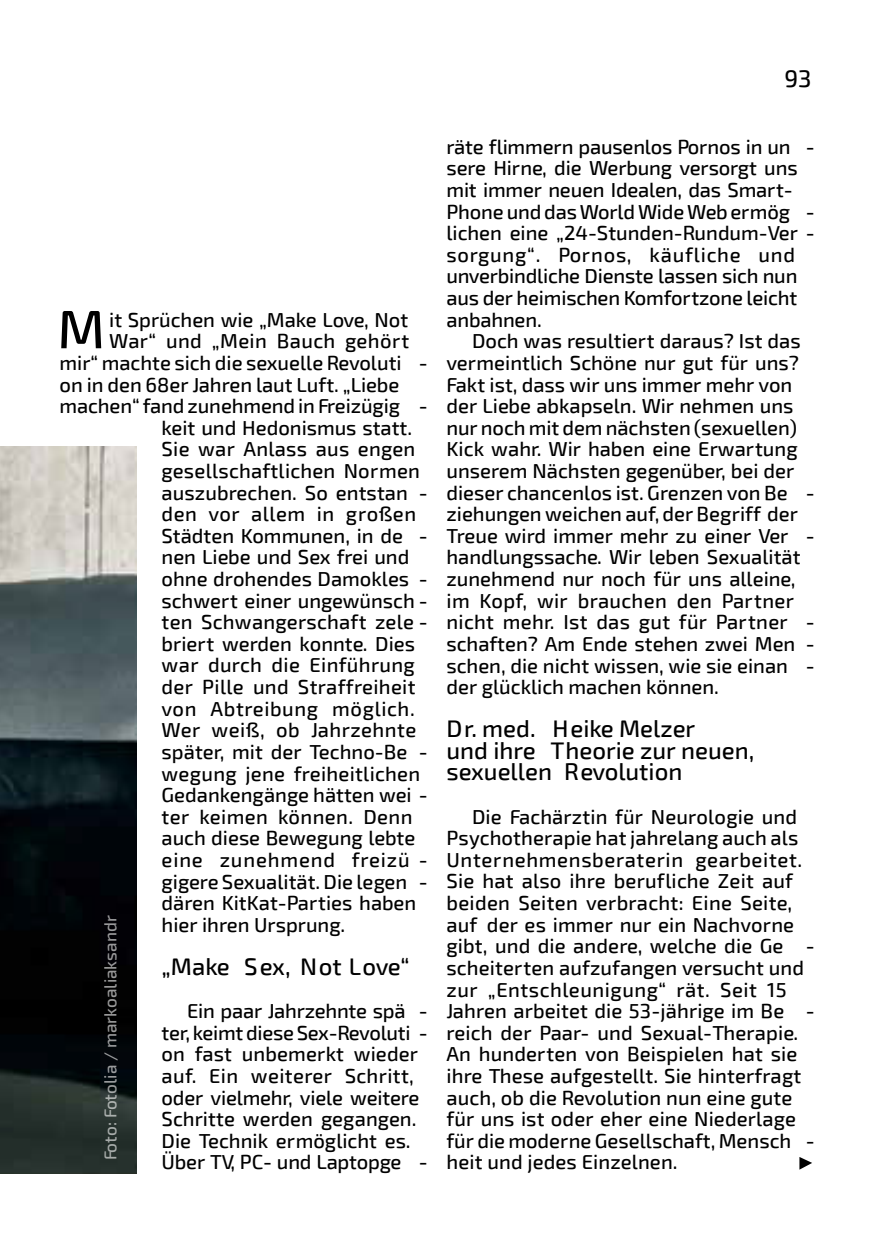
<style>
.page{position:relative;width:893px;height:1259px;background:#fff}
.page>*{position:absolute;margin:0;border:0;box-sizing:border-box;transform-origin:0 0}
.t1{font:500 54px "Exo 2";color:#000}
.t2{font:500 24px/21.6px "Exo 2";color:#000}
.t3{font:500 20.4px/21.6px "Exo 2";color:#000}
.t4{font:500 20.4px "Exo 2";letter-spacing:.02em;color:#000}
.t5{font:500 20.4px "Exo 2";letter-spacing:.025em;color:#000}
.t6{font:500 20.4px "Exo 2";letter-spacing:.03em;color:#000}
.t7{font:500 20.4px "Exo 2";letter-spacing:.04em;color:#000}
.t8{font:500 17.4px "Exo 2";color:#fff}
</style>
<div class="page">
<img style="left:0;top:446px;width:136px;height:728px">
<svg style="left:799px;top:1157px;width:13px;height:12px"></svg>
<p class="t2" style="left:784px;top:68px;width:29px">93</p>
<h1 class="t1" style="left:57px;top:297px;width:49px">M</h1>
<p class="t3" style="left:109px;top:309px;width:300px">it Sprüchen wie „Make Love, Not</p>
<p class="t4" style="left:109px;top:329px;width:302px">War“ und „Mein Bauch gehört</p>
<p class="t3" style="left:60px;top:352px;width:370px">mir“ machte sich die sexuelle Revoluti -</p>
<p class="t3" style="left:60px;top:374px;width:341px">on in den 68er Jahren laut Luft. „Liebe</p>
<p class="t3" style="left:60px;top:395px;width:370px">machen“fand zunehmend in Freizügig -</p>
<p class="t3" style="left:162px;top:417px;width:252px">keit und Hedonismus statt.</p>
<p class="t3" style="left:162px;top:439px;width:255px">Sie war Anlass aus engen</p>
<p class="t3" style="left:162px;top:460px;width:260px">gesellschaftlichen Normen</p>
<p class="t3" style="left:162px;top:482px;width:268px">auszubrechen. So entstan -</p>
<p class="t5" style="left:162px;top:502px;width:256px">den vor allem in großen</p>
<p class="t3" style="left:162px;top:525px;width:268px">Städten Kommunen, in de -</p>
<p class="t3" style="left:162px;top:547px;width:249px">nen Liebe und Sex frei und</p>
<p class="t3" style="left:162px;top:568px;width:268px">ohne drohendes Damokles -</p>
<p class="t3" style="left:162px;top:590px;width:268px">schwert einer ungewünsch -</p>
<p class="t3" style="left:162px;top:612px;width:268px">ten Schwangerschaft zele -</p>
<p class="t3" style="left:162px;top:633px;width:255px">briert werden konnte. Dies</p>
<p class="t3" style="left:162px;top:655px;width:255px">war durch die Einführung</p>
<p class="t3" style="left:162px;top:676px;width:256px">der Pille und Straffreiheit</p>
<p class="t6" style="left:162px;top:696px;width:255px">von Abtreibung möglich.</p>
<p class="t5" style="left:162px;top:718px;width:256px">Wer weiß, ob Jahrzehnte</p>
<p class="t3" style="left:162px;top:741px;width:268px">später, mit der Techno-Be -</p>
<p class="t3" style="left:162px;top:763px;width:260px">wegung jene freiheitlichen</p>
<p class="t3" style="left:162px;top:784px;width:268px">Gedankengänge hätten wei -</p>
<p class="t4" style="left:162px;top:804px;width:252px">ter keimen können. Denn</p>
<p class="t3" style="left:162px;top:828px;width:255px">auch diese Bewegung lebte</p>
<p class="t7" style="left:162px;top:848px;width:268px">eine zunehmend freizü -</p>
<p class="t3" style="left:162px;top:871px;width:268px">gigere Sexualität. Die legen -</p>
<p class="t3" style="left:162px;top:892px;width:256px">dären KitKat-Parties haben</p>
<p class="t3" style="left:162px;top:914px;width:185px">hier ihren Ursprung.</p>
<p class="t2" style="left:162px;top:956px;width:250px">„Make Sex, Not Love“</p>
<p class="t3" style="left:162px;top:1000px;width:268px;text-indent:26px">Ein paar Jahrzehnte spä - ter, keimtdieseSex-Revoluti - on fast unbemerkt wieder auf. Ein weiterer Schritt, oder vielmehr, viele weitere<br>Schritte werden gegangen.<br>Die Technik ermöglicht es.<br>Über TV, PC- und Laptopge -</p>
<p class="t8" style="left:100px;top:1160px;width:246px;rotate:-90deg">Foto: Fotolia / markoaliaksandr</p>
<p class="t3" style="left:446px;top:136px;width:370px">räte flimmern pausenlos Pornos in un - sere Hirne, die Werbung versorgt uns mit immer neuen Idealen, das Smart-Phone und das WorldWideWeb ermög - lichen eine „24-Stunden-Rundum-Ver - sorgung“. Pornos, käufliche und unverbindliche Dienste lassen sich nun aus der heimischen Komfortzone leicht anbahnen.</p>
<p class="t3" style="left:446px;top:331px;width:370px;text-indent:26px">Doch was resultiert daraus? Ist das vermeintlich Schöne nur gut für uns?<br>Fakt ist, dass wir uns immer mehr von der Liebe abkapseln. Wir nehmen uns nur noch mit dem nächsten (sexuellen)<br>Kick wahr. Wir haben eine Erwartung unserem Nächsten gegenüber, bei der dieser chancenlos ist. Grenzen von Be - ziehungen weichen auf, der Begriff der Treue wird immer mehr zu einer Ver - handlungssache. Wir leben Sexualität zunehmend nur noch für uns alleine, im Kopf, wir brauchen den Partner nicht mehr. Ist das gut für Partner - schaften? Am Ende stehen zwei Men - schen, die nicht wissen, wie sie einan - der glücklich machen können.</p>
<p class="t2" style="left:446px;top:718px;width:309px">Dr. med. Heike Melzer<br>und ihre Theorie zur neuen, sexuellen Revolution</p>
<p class="t3" style="left:446px;top:806px;width:370px;text-indent:26px">Die Fachärztin für Neurologie und Psychotherapie hat jahrelang auch als Unternehmensberaterin gearbeitet.<br>Sie hat also ihre berufliche Zeit auf beiden Seiten verbracht: Eine Seite, auf der es immer nur ein Nachvorne gibt, und die andere, welche die Ge - scheiterten aufzufangen versucht und zur „Entschleunigung“ rät. Seit 15<br>Jahren arbeitet die 53-jährige im Be - reich der Paar- und Sexual-Therapie.<br>An hunderten von Beispielen hat sie ihre These aufgestellt. Sie hinterfragt auch, ob die Revolution nun eine gute für uns ist oder eher eine Niederlage für die moderne Gesellschaft, Mensch - heit und jedes Einzelnen.</p>
</div>
